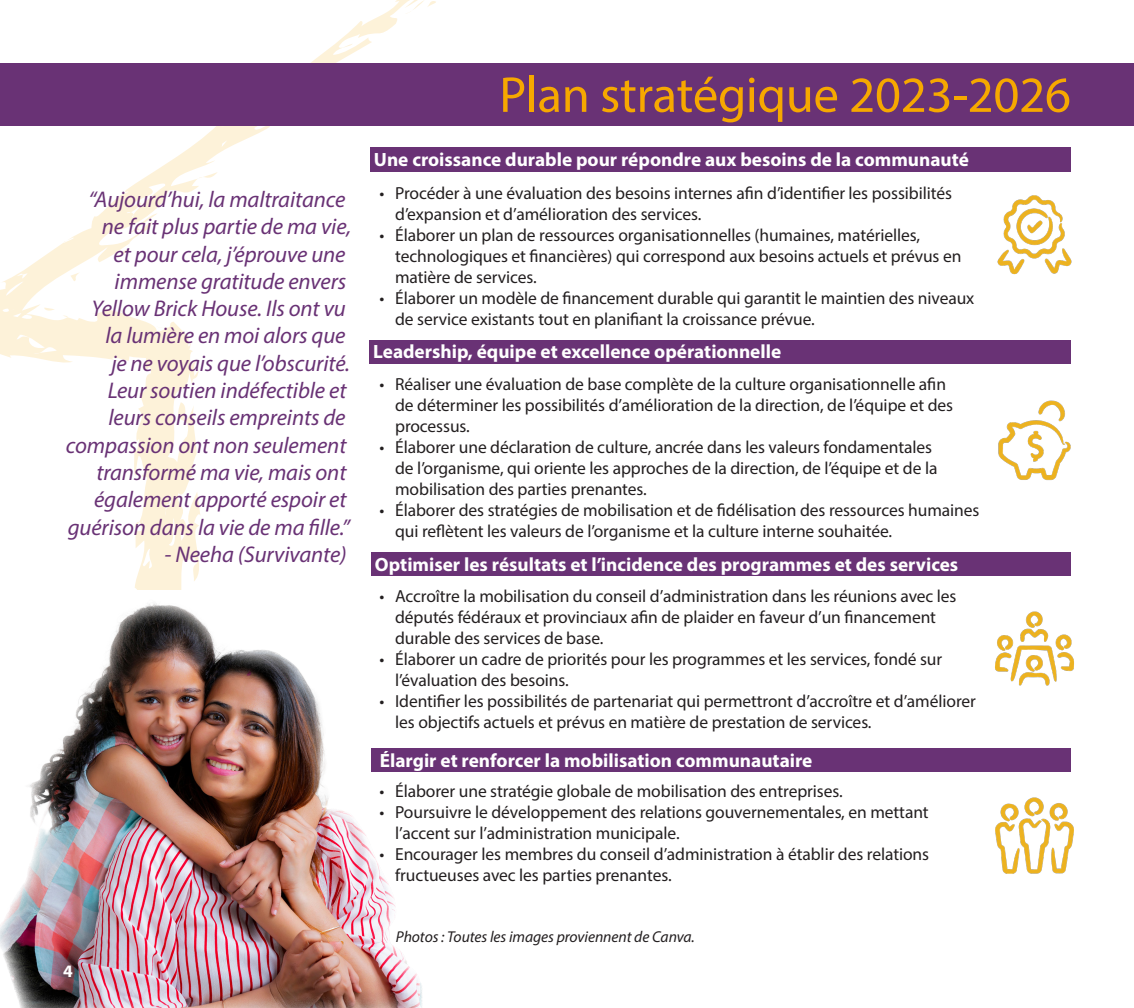
<style>
.page{position:relative;width:1134px;height:1008px;background:#fff}
.page>*{position:absolute;margin:0;border:0;box-sizing:border-box;transform-origin:0 0}
.heading{font:50.75px "Myriad Pro";letter-spacing:-.005em;color:#f6a800}
.side_quote{font:italic 22.75px/27.3px "Myriad Pro";letter-spacing:-.005em;color:#693275;text-align:right}
.subhead{font:700 19.25px "Myriad Pro";color:#fff}
.t1{font:17.5px/21px "Myriad Pro";letter-spacing:-.005em;color:#231f20}
.t2{font:700 17.5px "Myriad Pro";color:#fff}
.graphics_body{font:italic 15.75px "Myriad Pro";letter-spacing:-.005em;color:#231f20}
</style>
<div class="page">
<svg style="left:0;top:0;width:468px;height:590px"></svg>
<svg style="left:402px;top:0;width:39px;height:15px"></svg>
<svg style="left:328px;top:62px;width:26px;height:1px"></svg>
<svg style="left:115px;top:248px;width:15px;height:11px"></svg>
<svg style="left:70px;top:272px;width:10px;height:9px"></svg>
<svg style="left:43px;top:308px;width:12px;height:5px"></svg>
<svg style="left:6px;top:333px;width:17px;height:10px"></svg>
<svg style="left:8px;top:310px;width:14px;height:2px"></svg>
<div style="left:0;top:63px;width:1134px;height:63px;background:#693275"></div>
<div style="left:370px;top:147px;width:701px;height:25px;background:#693275"></div>
<div style="left:370px;top:341px;width:701px;height:23px;background:#693275"></div>
<div style="left:371px;top:552px;width:700px;height:23px;background:#693275"></div>
<div style="left:372px;top:748px;width:699px;height:24px;background:#693275"></div>
<img style="left:997px;top:195px;width:75px;height:80px">
<img style="left:998px;top:400px;width:73px;height:81px">
<img style="left:995px;top:611px;width:79px;height:75px">
<img style="left:995px;top:797px;width:79px;height:77px">
<img style="left:0;top:603px;width:422px;height:405px">
<hr style="left:1133px;top:950px;width:1px;height:58px;background:#693275">
<p class="side_quote" style="left:66px;top:185px;width:287px">“Aujourd’hui, la maltraitance<br>ne fait plus partie de ma vie,<br>et pour cela, j’éprouve une immense gratitude envers<br>Yellow Brick House. Ils ont vu<br>la lumière en moi alors que<br>je ne voyais que l’obscurité.<br>Leur soutien indéfectible et leurs conseils empreints de compassion ont non seulement transformé ma vie, mais ont également apporté espoir et guérison dans la vie de ma fille.”</p>
<p class="side_quote" style="left:165px;top:540px;width:184px">- Neeha (Survivante)</p>
<p class="t2" style="left:63px;top:959px;width:11px">4</p>
<p class="heading" style="left:499px;top:64px;width:573px">Plan stratégique 2023-2026</p>
<p class="subhead" style="left:374px;top:147px;width:597px">Une croissance durable pour répondre aux besoins de la communauté</p>
<p class="t1" style="left:395px;top:183px;width:558px;text-indent:-16px">• Procéder à une évaluation des besoins internes afin d’identifier les possibilités d’expansion et d’amélioration des services.</p>
<p class="t1" style="left:395px;top:225px;width:568px;text-indent:-16px">• Élaborer un plan de ressources organisationnelles (humaines, matérielles, technologiques et financières) qui correspond aux besoins actuels et prévus en matière de services.</p>
<p class="t1" style="left:395px;top:288px;width:581px;text-indent:-16px">• Élaborer un modèle de financement durable qui garantit le maintien des niveaux de service existants tout en planifiant la croissance prévue.</p>
<p class="subhead" style="left:373px;top:339px;width:410px">Leadership, équipe et excellence opérationnelle</p>
<p class="t1" style="left:395px;top:374px;width:560px;text-indent:-16px">• Réaliser une évaluation de base complète de la culture organisationnelle afin de déterminer les possibilités d’amélioration de la direction, de l’équipe et des processus.</p>
<p class="t1" style="left:395px;top:437px;width:544px;text-indent:-16px">• Élaborer une déclaration de culture, ancrée dans les valeurs fondamentales de l’organisme, qui oriente les approches de la direction, de l’équipe et de la mobilisation des parties prenantes.</p>
<p class="t1" style="left:395px;top:500px;width:586px;text-indent:-16px">• Élaborer des stratégies de mobilisation et de fidélisation des ressources humaines qui reflètent les valeurs de l’organisme et la culture interne souhaitée.</p>
<p class="subhead" style="left:375px;top:552px;width:585px">Optimiser les résultats et l’incidence des programmes et des services</p>
<p class="t1" style="left:395px;top:585px;width:563px;text-indent:-16px">• Accroître la mobilisation du conseil d’administration dans les réunions avec les députés fédéraux et provinciaux afin de plaider en faveur d’un financement durable des services de base.</p>
<p class="t1" style="left:395px;top:648px;width:549px;text-indent:-16px">• Élaborer un cadre de priorités pour les programmes et les services, fondé sur l’évaluation des besoins.</p>
<p class="t1" style="left:395px;top:690px;width:582px;text-indent:-16px">• Identifier les possibilités de partenariat qui permettront d’accroître et d’améliorer les objectifs actuels et prévus en matière de prestation de services.</p>
<p class="subhead" style="left:380px;top:748px;width:434px">Élargir et renforcer la mobilisation communautaire</p>
<p class="t1" style="left:379px;top:780px;width:465px">• Élaborer une stratégie globale de mobilisation des entreprises.</p>
<p class="t1" style="left:395px;top:801px;width:535px;text-indent:-16px">• Poursuivre le développement des relations gouvernementales, en mettant l’accent sur l’administration municipale.</p>
<p class="t1" style="left:395px;top:843px;width:535px;text-indent:-16px">• Encourager les membres du conseil d’administration à établir des relations fructueuses avec les parties prenantes.</p>
<p class="graphics_body" style="left:396px;top:927px;width:301px">Photos : Toutes les images proviennent de Canva.</p>
</div>
